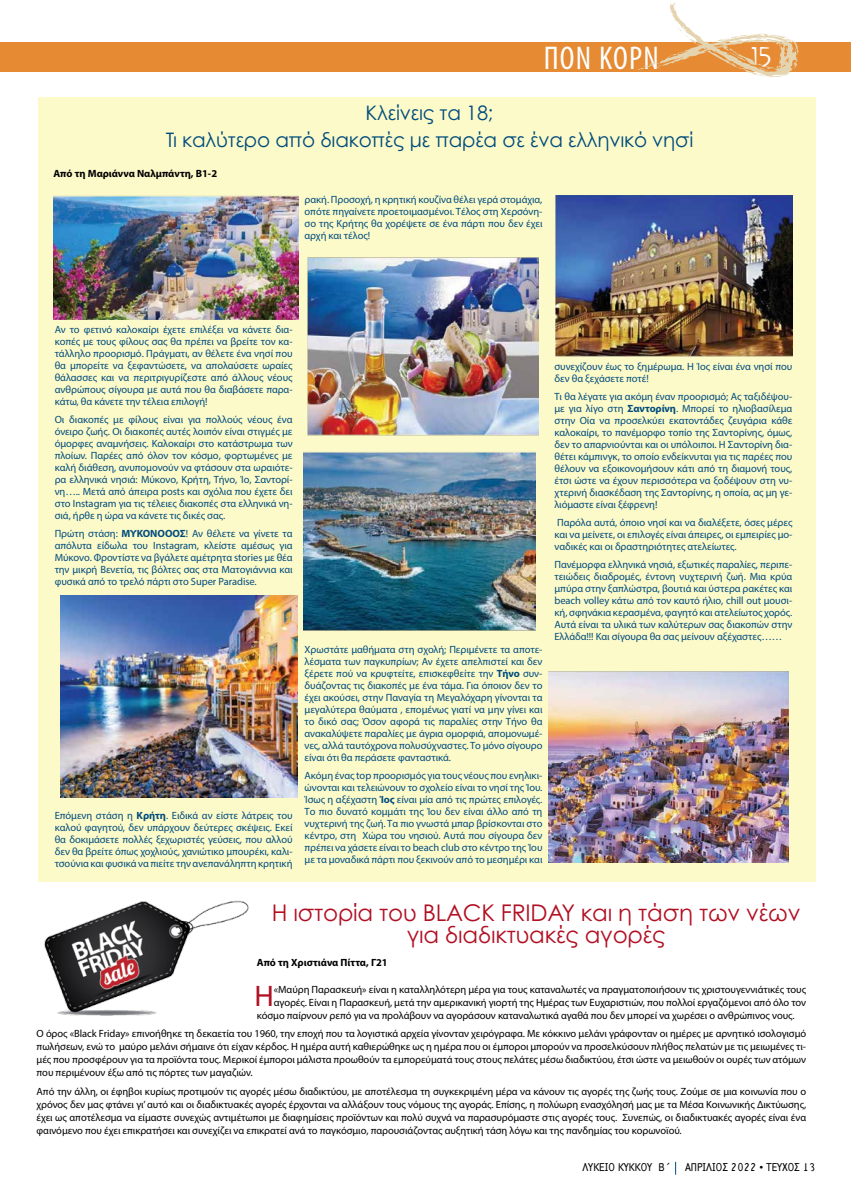
<style>
.page{position:relative;width:851px;height:1191px;background:#fff}
.page>*{position:absolute;margin:0;border:0;box-sizing:border-box;transform-origin:0 0}
.t1{font:condensed 33px "Myriad Pro";letter-spacing:.04em;color:#fff}
.t2{font:29.8px "Myriad Pro";color:#b10f22}
.t3{font:25px "CF Template";color:#fff}
.t4{font:23px/22px "Century Gothic Pro Grk";letter-spacing:-.01em;color:#b10f22;text-align:center}
.t5{font:20px/27.7px "Century Gothic Pro Grk";letter-spacing:-.01em;color:#004c7d;text-align:center}
.t6{font:11px "CF Spookie";color:#000}
.t7{font:10.5px/12px "Myriad Pro";letter-spacing:-.005em;color:#004c7d;text-align:justify}
.t8{font:10.5px/13px "Myriad Pro";letter-spacing:-.005em;color:#000;text-align:justify}
.t9{font:700 10.5px "Myriad Pro";color:#000}
.s1{font-weight:700}
</style>
<div class="page">
<svg style="left:675px;top:1161px;width:1px;height:13px"></svg>
<div style="left:0;top:42px;width:850px;height:30px;background:#e68a33"></div>
<svg style="left:636px;top:2px;width:162px;height:75px"></svg>
<img style="left:44px;top:900px;width:205px;height:116px">
<div style="left:38px;top:97px;width:777px;height:785px;background:#fdfac9"></div>
<img style="left:53px;top:195px;width:245px;height:125px">
<img style="left:60px;top:595px;width:237px;height:202px">
<img style="left:307px;top:257px;width:231px;height:179px">
<img style="left:555px;top:195px;width:237px;height:162px">
<img style="left:548px;top:671px;width:240px;height:191px">
<img style="left:304px;top:452px;width:231px;height:178px">
<h1 class="t1" style="left:543px;top:38px;width:117px">ΠΟΝ ΚΟΡΝ</h1>
<h3 class="t3" style="left:750px;top:37px;width:22px">15</h3>
<h3 class="t5" style="left:166px;top:98px;width:529px">Κλείνεις τα 18;<br>Τι καλύτερο από διακοπές με παρέα σε ένα ελληνικό νησί</h3>
<p class="t9" style="left:53px;top:166px;width:165px">Από τη Μαριάννα Ναλμπάντη, Β1-2</p>
<p class="t7" style="left:304px;top:193px;width:239px">ρακή. Προσοχή, η κρητική κουζίνα θέλει γερά στομάχια, οπότε πηγαίνετε προετοιμασμένοι. Τέλος στη Χερσόνη&shy;σο της Κρήτης θα χορέψετε σε ένα πάρτι που δεν έχει αρχή και τέλος!</p>
<p class="t7" style="left:55px;top:324px;width:239px">Αν το φετινό καλοκαίρι έχετε επιλέξει να κάνετε δια&shy;κοπές με τους φίλους σας θα πρέπει να βρείτε τον κα&shy;τάλληλο προορισμό. Πράγματι, αν θέλετε ένα νησί που θα μπορείτε να ξεφαντώσετε, να απολαύσετε ωραίες θάλασσες και να περιτριγυρίζεστε από άλλους νέους ανθρώπους σίγουρα με αυτά που θα διαβάσετε παρα&shy;κάτω, θα κάνετε την τέλεια επιλογή!</p>
<p class="t7" style="left:55px;top:413px;width:239px">Οι διακοπές με φίλους είναι για πολλούς νέους ένα όνειρο ζωής. Οι διακοπές αυτές λοιπόν είναι στιγμές με όμορφες αναμνήσεις. Καλοκαίρι στο κατάστρωμα των πλοίων. Παρέες από όλον τον κόσμο, φορτωμένες με καλή διάθεση, ανυπομονούν να φτάσουν στα ωραιότε&shy;ρα ελληνικά νησιά: Μύκονο, Κρήτη, Τήνο, Ίο, Σαντορί&shy;νη….. Μετά από άπειρα posts και σχόλια που έχετε δει στο Instagram για τις τέλειες διακοπές στα ελληνικά νη&shy;σιά, ήρθε η ώρα να κάνετε τις δικές σας.</p>
<p class="t7" style="left:55px;top:527px;width:239px">Πρώτη στάση: <span class="s1">ΜΥΚΟΝΟΟΟΣ</span>! Αν θέλετε να γίνετε τα απόλυτα είδωλα του Instagram, κλείστε αμέσως για Μύκονο. Φροντίστε να βγάλετε αμέτρητα stories με θέα την μικρή Βενετία, τις βόλτες σας στα Ματογιάννια και φυσικά από το τρελό πάρτι στο Super Paradise.</p>
<p class="t7" style="left:55px;top:809px;width:239px">Επόμενη στάση η <span class="s1">Κρήτη</span>. Ειδικά αν είστε λάτρεις του καλού φαγητού, δεν υπάρχουν δεύτερες σκέψεις. Εκεί θα δοκιμάσετε πολλές ξεχωριστές γεύσεις, που αλλού δεν θα βρείτε όπως χοχλιούς, χανιώτικο μπουρέκι, καλι&shy;τσούνια και φυσικά να πιείτε την ανεπανάληπτη κρητική</p>
<p class="t7" style="left:304px;top:643px;width:239px">Χρωστάτε μαθήματα στη σχολή; Περιμένετε τα αποτε&shy;λέσματα των παγκυπρίων; Αν έχετε απελπιστεί και δεν ξέρετε πού να κρυφτείτε, επισκεφθείτε την <span class="s1">Τήνο</span> συν&shy;δυάζοντας τις διακοπές με ένα τάμα. Για όποιον δεν το έχει ακούσει, στην Παναγία τη Μεγαλόχαρη γίνονται τα μεγαλύτερα θαύματα , επομένως γιατί να μην γίνει και το δικό σας; Όσον αφορά τις παραλίες στην Τήνο θα ανακαλύψετε παραλίες με άγρια ομορφιά, απομονωμέ&shy;νες, αλλά ταυτόχρονα πολυσύχναστες. Το μόνο σίγουρο είναι ότι θα περάσετε φανταστικά.</p>
<p class="t7" style="left:304px;top:769px;width:239px">Ακόμη ένας top προορισμός για τους νέους που ενηλικι&shy;ώνονται και τελειώνουν το σχολείο είναι το νησί της Ίου.<br>Ίσως η αξέχαστη <span class="s1">Ίος</span> είναι μία από τις πρώτες επιλογές.<br>Το πιο δυνατό κομμάτι της Ίου δεν είναι άλλο από τη νυχτερινή της ζωή. Τα πιο γνωστά μπαρ βρίσκονται στο κέντρο, στη Χώρα του νησιού. Αυτά που σίγουρα δεν πρέπει να χάσετε είναι το beach club στο κέντρο της Ίου με τα μοναδικά πάρτι που ξεκινούν από το μεσημέρι και</p>
<p class="t7" style="left:554px;top:361px;width:239px">συνεχίζουν έως το ξημέρωμα. Η Ίος είναι ένα νησί που δεν θα ξεχάσετε ποτέ!</p>
<p class="t7" style="left:554px;top:390px;width:239px">Τι θα λέγατε για ακόμη έναν προορισμό; Ας ταξιδέψου&shy;με για λίγο στη <span class="s1">Σαντορίνη</span>. Μπορεί το ηλιοβασίλεμα στην Οία να προσελκύει εκατοντάδες ζευγάρια κάθε καλοκαίρι, το πανέμορφο τοπίο της Σαντορίνης, όμως, δεν το απαρνιούνται και οι υπόλοιποι. Η Σαντορίνη δια&shy;θέτει κάμπινγκ, το οποίο ενδείκνυται για τις παρέες που θέλουν να εξοικονομήσουν κάτι από τη διαμονή τους, έτσι ώστε να έχουν περισσότερα να ξοδέψουν στη νυ&shy;χτερινή διασκέδαση της Σαντορίνης, η οποία, ας μη γε&shy;λιόμαστε είναι ξέφρενη!</p>
<p class="t7" style="left:554px;top:516px;width:239px">Παρόλα αυτά, όποιο νησί και να διαλέξετε, όσες μέρες και να μείνετε, οι επιλογές είναι άπειρες, οι εμπειρίες μο&shy;ναδικές και οι δραστηριότητες ατελείωτες.</p>
<p class="t7" style="left:554px;top:558px;width:239px">Πανέμορφα ελληνικά νησιά, εξωτικές παραλίες, περιπε&shy;τειώδεις διαδρομές, έντονη νυχτερινή ζωή. Μια κρύα μπύρα στην ξαπλώστρα, βουτιά και ύστερα ρακέτες και beach volley κάτω από τον καυτό ήλιο, chill out μουσι&shy;κή, σφηνάκια κερασμένα, φαγητό και ατελείωτος χορός.<br>Αυτά είναι τα υλικά των καλύτερων σας διακοπών στην Ελλάδα!!! Και σίγουρα θα σας μείνουν αξέχαστες……</p>
<h3 class="t4" style="left:272px;top:901px;width:530px">Η ιστορία του BLACK FRIDAY και η τάση των νέων για διαδικτυακές αγορές</h3>
<p class="t9" style="left:257px;top:955px;width:132px">Από τη Χριστιάνα Πίττα, Γ21</p>
<h2 class="t2" style="left:254px;top:977px;width:21px">Η</h2>
<p class="t8" style="left:274px;top:982px;width:533px">«Μαύρη Παρασκευή» είναι η καταλληλότερη μέρα για τους καταναλωτές να πραγματοποιήσουν τις χριστουγεννιάτικές τους</p>
<p class="t8" style="left:274px;top:995px;width:533px">αγορές. Είναι η Παρασκευή, μετά την αμερικανική γιορτή της Ημέρας των Ευχαριστιών, που πολλοί εργαζόμενοι από όλο τον</p>
<p class="t8" style="left:257px;top:1008px;width:539px">κόσμο παίρνουν ρεπό για να προλάβουν να αγοράσουν καταναλωτικά αγαθά που δεν μπορεί να χωρέσει ο ανθρώπινος νους.</p>
<p class="t8" style="left:37px;top:1027px;width:771px">Ο όρος «Black Friday» επινοήθηκε τη δεκαετία του 1960, την εποχή που τα λογιστικά αρχεία γίνονταν χειρόγραφα. Με κόκκινο μελάνι γράφονταν οι ημέρες με αρνητικό ισολογισμό πωλήσεων, ενώ το μαύρο μελάνι σήμαινε ότι είχαν κέρδος. Η ημέρα αυτή καθιερώθηκε ως η ημέρα που οι έμποροι μπορούν να προσελκύσουν πλήθος πελατών με τις μειωμένες τι&shy;μές που προσφέρουν για τα προϊόντα τους. Μερικοί έμποροι μάλιστα προωθούν τα εμπορεύματά τους στους πελάτες μέσω διαδικτύου, έτσι ώστε να μειωθούν οι ουρές των ατόμων που περιμένουν έξω από τις πόρτες των μαγαζιών.</p>
<p class="t8" style="left:37px;top:1084px;width:771px">Από την άλλη, οι έφηβοι κυρίως προτιμούν τις αγορές μέσω διαδικτύου, με αποτέλεσμα τη συγκεκριμένη μέρα να κάνουν τις αγορές της ζωής τους. Ζούμε σε μια κοινωνία που ο χρόνος δεν μας φτάνει γι’ αυτό και οι διαδικτυακές αγορές έρχονται να αλλάξουν τους νόμους της αγοράς. Επίσης, η πολύωρη ενασχόλησή μας με τα Μέσα Κοινωνικής Δικτύωσης, έχει ως αποτέλεσμα να είμαστε συνεχώς αντιμέτωποι με διαφημίσεις προϊόντων και πολύ συχνά να παρασυρόμαστε στις αγορές τους. Συνεπώς, οι διαδικτυακές αγορές είναι ένα φαινόμενο που έχει επικρατήσει και συνεχίζει να επικρατεί ανά το παγκόσμιο, παρουσιάζοντας αυξητική τάση λόγω και της πανδημίας του κορωνοϊού.</p>
<p class="t6" style="left:582px;top:1160px;width:89px">ΛΥΚΕΙΟ ΚΥΚΚΟΥ Β΄</p>
<p class="t6" style="left:685px;top:1160px;width:132px">AΠΡΙΛΙΟΣ 2022 • ΤΕΥΧΟΣ 13</p>
</div>
